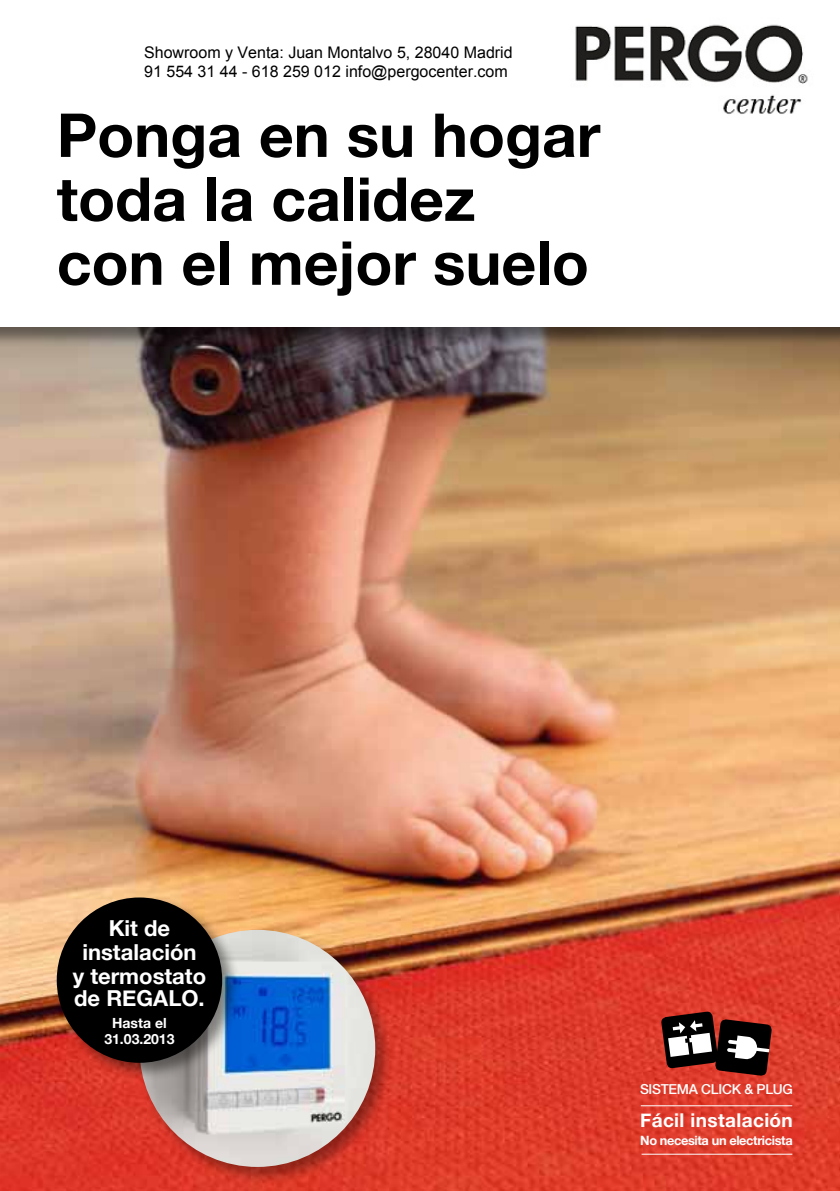
<style>
.page{position:relative;width:840px;height:1191px;background:#fff}
.page>*{position:absolute;margin:0;border:0;box-sizing:border-box;transform-origin:0 0}
.t1{font:700 60.6px/64px "Helvetica Neue";color:#000}
.t2{font:700 22px/24px "Helvetica Neue";color:#fff;text-align:center}
.t3{font:700 19px "Helvetica Neue";letter-spacing:.02em;color:#fff}
.t4{font:16px/19.2px "Arial";color:#000}
.t5{font:700 14px/16px "Helvetica Neue";color:#fff;text-align:center}
.t6{font:500 13.6px "Helvetica Neue";letter-spacing:-.02em;color:#fff}
.t7{font:700 12.8px "Helvetica Neue";letter-spacing:-.03em;color:#fff}
</style>
<div class="page">
<img style="left:0;top:348px;width:839px;height:843px">
<div style="left:0;top:0;width:839px;height:348px;background:#000;opacity:.45"></div>
<div style="left:0;top:0;width:839px;height:326px;background:#fff"></div>
<div style="left:136px;top:927px;width:257px;height:258px;background:#000;opacity:.35"></div>
<img style="left:139px;top:930px;width:236px;height:237px">
<div style="left:54px;top:894px;width:187px;height:187px;background:#000;opacity:.45"></div>
<div style="left:57px;top:897px;width:165px;height:165px;background:#000;border-radius:50%"></div>
<svg style="left:660px;top:1011px;width:111px;height:65px"></svg>
<hr style="left:640px;top:1105px;width:151px;height:1px;background:#fff">
<hr style="left:641px;top:1153px;width:150px;height:1px;background:#fff">
<img style="left:575px;top:24px;width:233px;height:90px">
<p class="t4" style="left:144px;top:43px;width:370px">Showroom y Venta: Juan Montalvo 5, 28040 Madrid<br>91 554 31 44 - 618 259 012 info@pergocenter.com</p>
<h1 class="t1" style="left:57px;top:100px;width:545px">Ponga en su hogar toda la calidez<br>con el mejor suelo</h1>
<h2 class="t2" style="left:73px;top:915px;width:135px">Kit de instalación<br>y termostato</h2>
<h2 class="t2" style="left:74px;top:985px;width:132px">de REGALO.</h2>
<p class="t5" style="left:104px;top:1014px;width:72px">Hasta el<br>31.03.2013</p>
<p class="t6" style="left:639px;top:1078px;width:154px">SISTEMA CLICK &amp; PLUG</p>
<p class="t3" style="left:639px;top:1102px;width:154px">Fácil instalación</p>
<p class="t7" style="left:640px;top:1128px;width:154px">No necesita un electricista</p>
</div>
